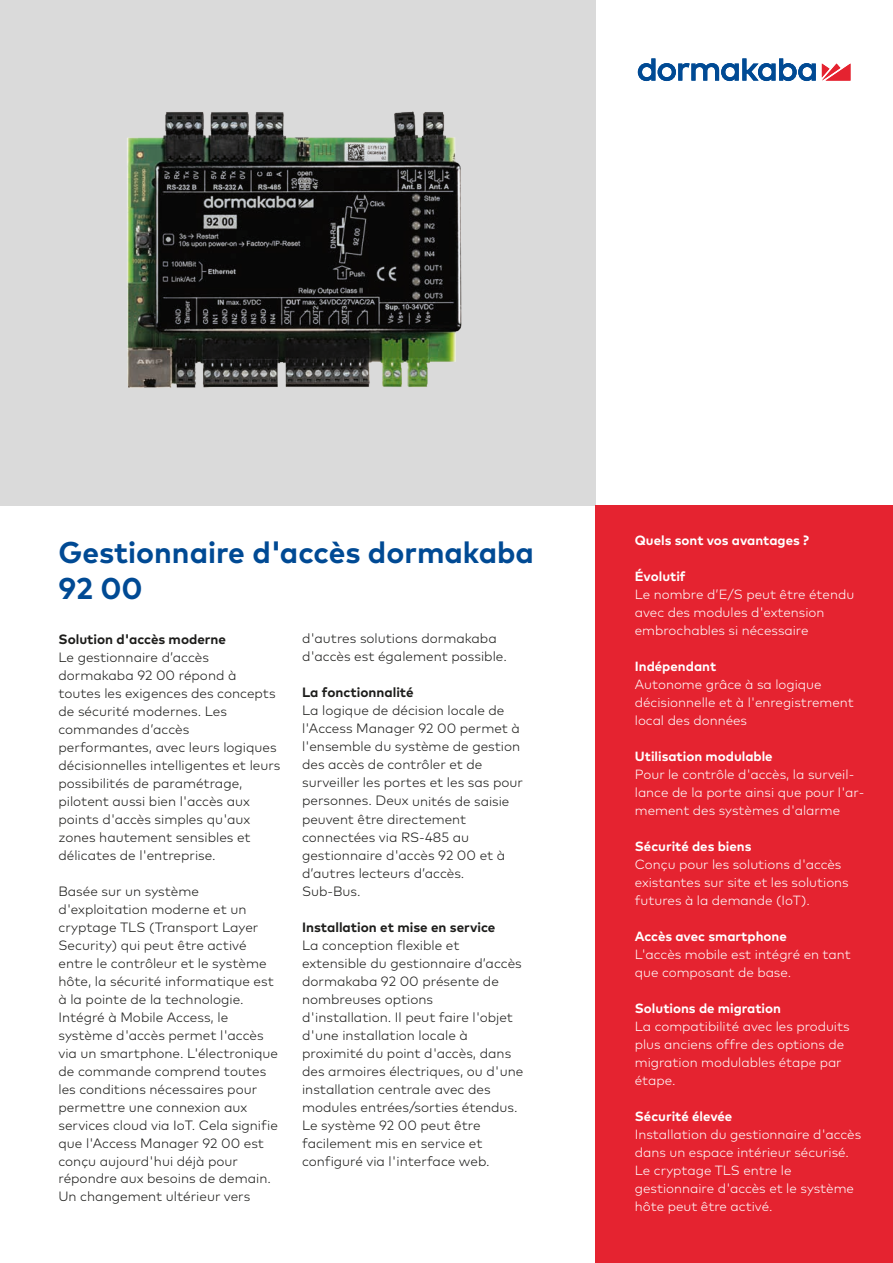
<style>
.page{position:relative;width:893px;height:1263px;background:#fff}
.page>*{position:absolute;margin:0;border:0;box-sizing:border-box;transform-origin:0 0}
.t1{font:700 30px/36px "Mark Pro";color:#004a94}
.t2{font:300 13.5px/18px "Mark Pro";color:#1d1d1b}
.t3{font:700 13.5px "Mark Pro";color:#1d1d1b}
.t4{font:300 13.35px/18px "Mark Pro";color:#fff}
.t5{font:700 13.35px "Mark Pro";color:#fff}
</style>
<div class="page">
<div style="left:0;top:0;width:595px;height:505px;background:#dadada"></div>
<img style="left:127px;top:111px;width:335px;height:277px">
<svg style="left:822px;top:64px;width:28px;height:17px"></svg>
<svg style="left:638px;top:58px;width:178px;height:23px"></svg>
<div style="left:595px;top:505px;width:298px;height:758px;background:#e52330"></div>
<h1 class="t1" style="left:58px;top:531px;width:477px">Gestionnaire d'accès dormakaba<br>92 00</h1>
<p class="t5" style="left:635px;top:530px;width:176px">Quels sont vos avantages ?</p>
<p class="t5" style="left:635px;top:566px;width:52px">Évolutif</p>
<p class="t4" style="left:635px;top:584px;width:221px">Le nombre d’E/S peut être étendu avec des modules d'extension embrochables si nécessaire</p>
<p class="t5" style="left:635px;top:656px;width:83px">Indépendant</p>
<p class="t4" style="left:635px;top:674px;width:221px">Autonome grâce à sa logique décisionnelle et à l'enregistrement local des données</p>
<p class="t5" style="left:635px;top:746px;width:139px">Utilisation modulable</p>
<p class="t4" style="left:635px;top:764px;width:231px">Pour le contrôle d'accès, la surveil&shy;lance de la porte ainsi que pour l'ar&shy;mement des systèmes d'alarme</p>
<p class="t5" style="left:635px;top:836px;width:118px">Sécurité des biens</p>
<p class="t4" style="left:635px;top:854px;width:215px">Conçu pour les solutions d'accès existantes sur site et les solutions futures à la demande (IoT).</p>
<p class="t5" style="left:635px;top:926px;width:154px">Accès avec smartphone</p>
<p class="t4" style="left:635px;top:944px;width:217px">L'accès mobile est intégré en tant que composant de base.</p>
<p class="t5" style="left:635px;top:998px;width:148px">Solutions de migration</p>
<p class="t4" style="left:635px;top:1016px;width:216px">La compatibilité avec les produits plus anciens offre des options de migration modulables étape par étape.</p>
<p class="t5" style="left:635px;top:1106px;width:99px">Sécurité élevée</p>
<p class="t4" style="left:635px;top:1124px;width:228px">Installation du gestionnaire d'accès dans un espace intérieur sécurisé.<br>Le cryptage TLS entre le gestionnaire d'accès et le système hôte peut être activé.</p>
<p class="t2" style="left:302px;top:629px;width:206px">d'autres solutions dormakaba d'accès est également possible.</p>
<p class="t3" style="left:302px;top:682px;width:113px">La fonctionnalité</p>
<p class="t2" style="left:302px;top:701px;width:222px">La logique de décision locale de l'Access Manager 92 00 permet à l'ensemble du système de gestion des accès de contrôler et de surveiller les portes et les sas pour personnes. Deux unités de saisie peuvent être directement connectées via RS-485 au gestionnaire d'accès 92 00 et à d’autres lecteurs d’accès.<br>Sub-Bus.</p>
<p class="t3" style="left:302px;top:916px;width:195px">Installation et mise en service</p>
<p class="t2" style="left:302px;top:935px;width:223px">La conception flexible et extensible du gestionnaire d’accès dormakaba 92 00 présente de nombreuses options d'installation. Il peut faire l'objet d'une installation locale à proximité du point d'accès, dans des armoires électriques, ou d'une installation centrale avec des modules entrées/sorties étendus.<br>Le système 92 00 peut être facilement mis en service et configuré via l'interface web.</p>
<p class="t3" style="left:58px;top:628px;width:169px">Solution d'accès moderne</p>
<p class="t2" style="left:58px;top:647px;width:223px">Le gestionnaire d’accès dormakaba 92 00 répond à toutes les exigences des concepts de sécurité modernes. Les commandes d’accès performantes, avec leurs logiques décisionnelles intelligentes et leurs possibilités de paramétrage, pilotent aussi bien l'accès aux points d'accès simples qu'aux zones hautement sensibles et délicates de l'entreprise.</p>
<p class="t2" style="left:58px;top:881px;width:221px">Basée sur un système d'exploitation moderne et un cryptage TLS (Transport Layer<br>Security) qui peut être activé entre le contrôleur et le système hôte, la sécurité informatique est à la pointe de la technologie.<br>Intégré à Mobile Access, le système d'accès permet l'accès via un smartphone. L'électronique de commande comprend toutes les conditions nécessaires pour permettre une connexion aux services cloud via IoT. Cela signifie que l'Access Manager 92 00 est conçu aujourd'hui déjà pour répondre aux besoins de demain.<br>Un changement ultérieur vers</p>
</div>
